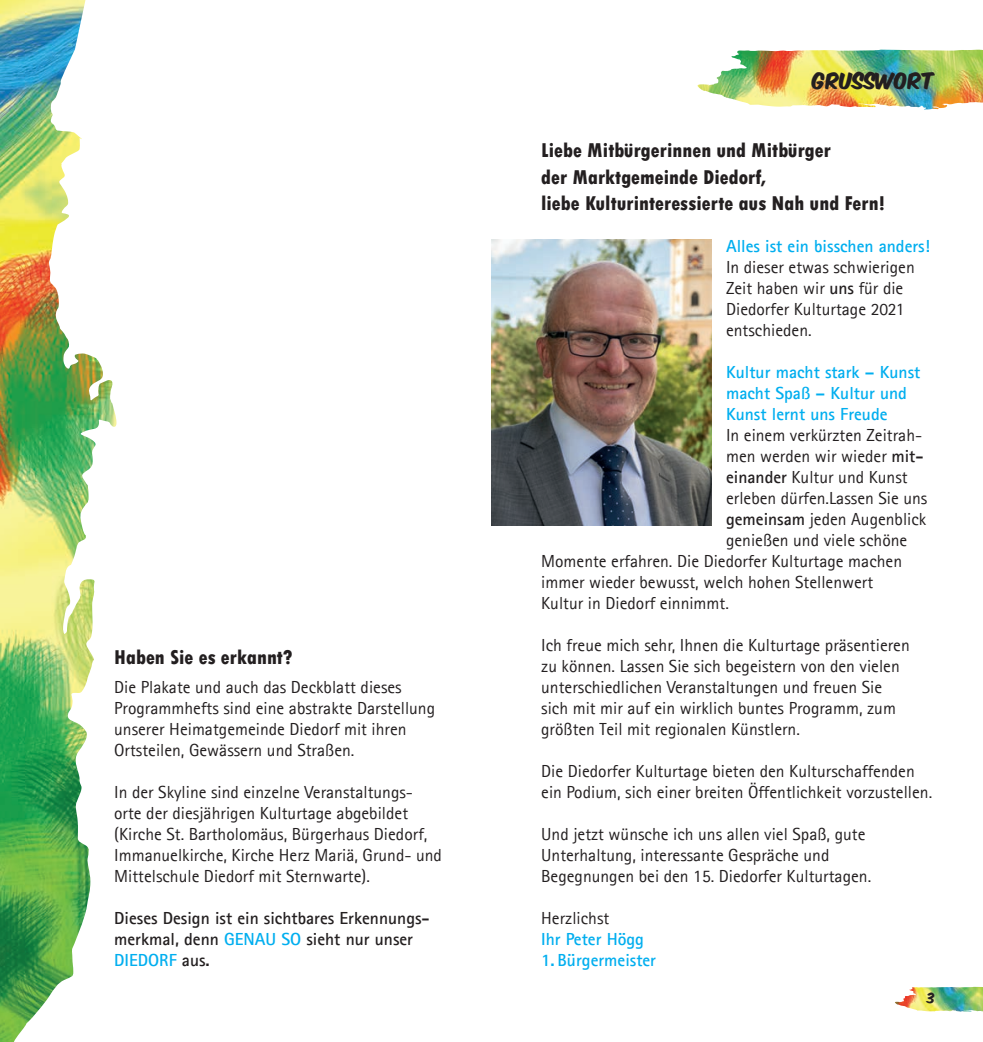
<style>
.page{position:relative;width:983px;height:1042px;background:#fff}
.page>*{position:absolute;margin:0;border:0;box-sizing:border-box;transform-origin:0 0}
.t1{font:800 condensed 21px/26.2px "Tw Cen";color:#231f20}
.t2{font:19.25px "Komika Axis";color:#231f20}
.t3{font:17.5px/21px "Agfa Rotis Sans Serif";color:#231f20}
.t4{font:700 17.5px/21px "Agfa Rotis Sans Serif";color:#00aeef}
.t5{font:700 17.5px/21px "Agfa Rotis Sans Serif";color:#231f20}
.t6{font:12.25px "Komika Axis";color:#231f20}
.s1{color:#00aeef}
.s2{font-weight:700}
</style>
<div class="page">
<img style="left:697px;top:50px;width:181px;height:57px">
<img style="left:0;top:0;width:117px;height:1042px">
<img style="left:895px;top:987px;width:77px;height:24px">
<img style="left:491px;top:240px;width:220px;height:285px">
<p class="t1" style="left:114px;top:644px;width:180px">Haben Sie es erkannt?</p>
<p class="t3" style="left:114px;top:676px;width:322px">Die Plakate und auch das Deckblatt dieses Programmhefts sind eine abstrakte Darstellung unserer Heimatgemeinde Diedorf mit ihren Ortsteilen, Gewässern und Straßen.</p>
<p class="t3" style="left:114px;top:781px;width:329px">In der Skyline sind einzelne Veranstaltungs&shy;orte der diesjährigen Kulturtage abgebildet (Kirche St. Bartholomäus, Bürgerhaus Diedorf, Immanuelkirche, Kirche Herz Mariä, Grund- und Mittelschule Diedorf mit Sternwarte).</p>
<p class="t5" style="left:114px;top:907px;width:317px">Dieses Design ist ein sichtbares Erkennungs&shy;merkmal, denn <span class="s1">GENAU SO</span> sieht nur unser<br><span class="s1">DIEDORF</span> aus.</p>
<p class="t2" style="left:812px;top:71px;width:123px">GRUSSWORT</p>
<p class="t1" style="left:541px;top:137px;width:345px">Liebe Mitbürgerinnen und Mitbürger<br>der Marktgemeinde Diedorf,<br>liebe Kulturinteressierte aus Nah und Fern!</p>
<p class="t4" style="left:725px;top:235px;width:205px">Alles ist ein bisschen anders!</p>
<p class="t3" style="left:725px;top:256px;width:190px">In dieser etwas schwierigen<br>Zeit haben wir <span class="s2">uns</span> für die<br>Diedorfer Kulturtage 2021 entschieden.</p>
<p class="t4" style="left:725px;top:361px;width:196px">Kultur macht stark – Kunst macht Spaß – Kultur und<br>Kunst lernt uns Freude</p>
<p class="t3" style="left:725px;top:424px;width:197px">In einem verkürzten Zeitrah-</p>
<p class="t3" style="left:725px;top:445px;width:199px">men werden wir wieder <span class="s2">mit-</span></p>
<p class="t3" style="left:725px;top:466px;width:183px"><span class="s2">einander</span> Kultur und Kunst</p>
<p class="t3" style="left:725px;top:487px;width:203px">erleben dürfen.Lassen Sie uns</p>
<p class="t3" style="left:725px;top:508px;width:202px"><span class="s2">gemeinsam</span> jeden Augenblick</p>
<p class="t3" style="left:725px;top:529px;width:183px">genießen und viele schöne</p>
<p class="t3" style="left:541px;top:550px;width:362px">Momente erfahren. Die Diedorfer Kulturtage machen</p>
<p class="t3" style="left:541px;top:571px;width:333px">immer wieder bewusst, welch hohen Stellenwert</p>
<p class="t3" style="left:541px;top:592px;width:189px">Kultur in Diedorf einnimmt.</p>
<p class="t3" style="left:541px;top:634px;width:370px">Ich freue mich sehr, Ihnen die Kulturtage präsentieren zu können. Lassen Sie sich begeistern von den vielen unterschiedlichen Veranstaltungen und freuen Sie sich mit mir auf ein wirklich buntes Programm, zum größten Teil mit regionalen Künstlern.</p>
<p class="t3" style="left:541px;top:760px;width:392px">Die Diedorfer Kulturtage bieten den Kulturschaffenden ein Podium, sich einer breiten Öffentlichkeit vorzustellen.</p>
<p class="t3" style="left:541px;top:823px;width:331px">Und jetzt wünsche ich uns allen viel Spaß, gute<br>Unterhaltung, interessante Gespräche und<br>Begegnungen bei den 15. Diedorfer Kulturtagen.</p>
<p class="t3" style="left:541px;top:907px;width:70px">Herzlichst</p>
<p class="t4" style="left:541px;top:928px;width:104px">Ihr Peter Högg</p>
<p class="t4" style="left:541px;top:949px;width:116px">1. Bürgermeister</p>
<p class="t6" style="left:926px;top:991px;width:9px">3</p>
</div>
